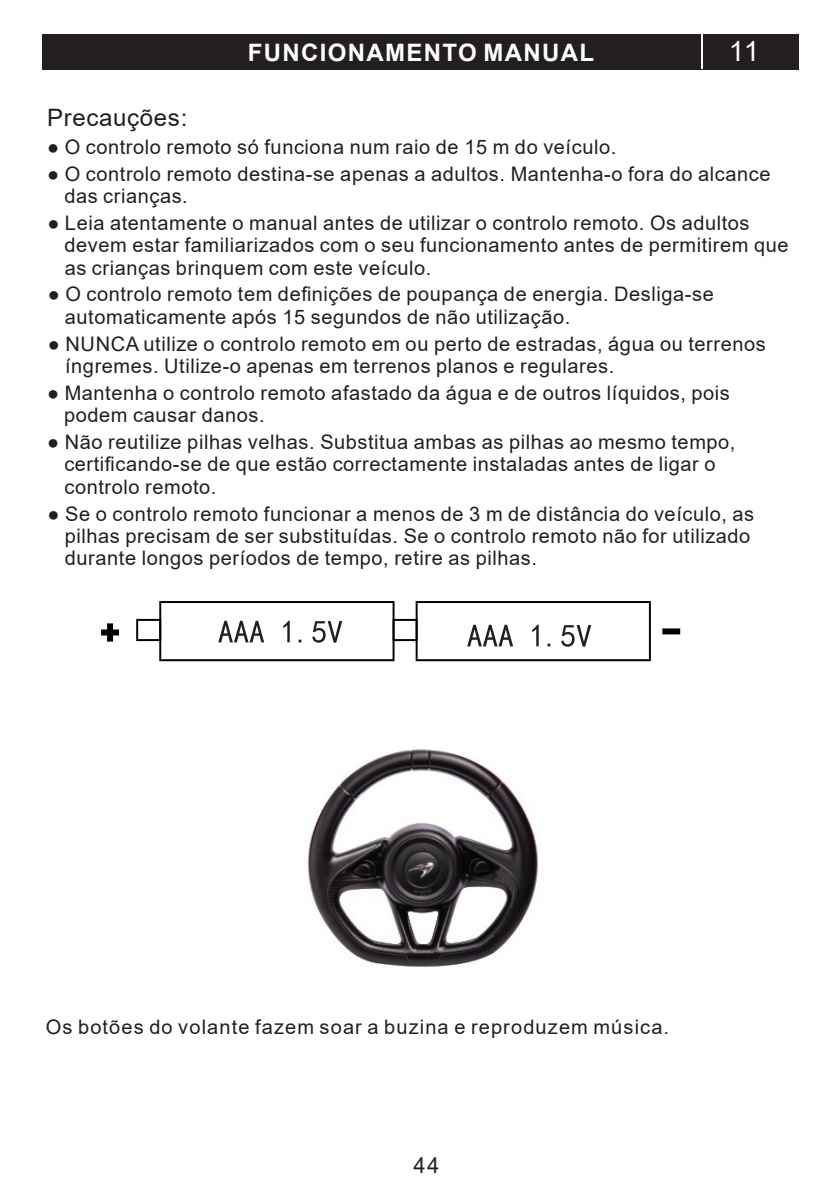
<style>
.page{position:relative;width:840px;height:1191px;background:#fff}
.page>*{position:absolute;margin:0;border:0;box-sizing:border-box;transform-origin:0 0}
.t1{font:28px "Arial";color:#fff}
.t2{font:700 24px "Arial";letter-spacing:.055em;color:#fff}
.t3{font:24px "Arial";letter-spacing:.03em;color:#231f20}
.t4{font:22px "Arial";color:#231f20}
.t5{font:20px/22.4px "Arial";letter-spacing:.03em;color:#231f20}
.t6{font:20px "Arial";letter-spacing:.055em;color:#231f20}
</style>
<div class="page">
<div style="left:42px;top:34px;width:755px;height:36px;background:#231f20"></div>
<hr style="left:701px;top:34px;width:1px;height:35px;background:#fff">
<svg style="left:101px;top:623px;width:18px;height:18px"></svg>
<svg style="left:662px;top:628px;width:17px;height:6px"></svg>
<svg style="left:136px;top:601px;width:514px;height:60px"></svg>
<img style="left:307px;top:749px;width:231px;height:218px">
<p class="t2" style="left:247px;top:35px;width:348px">FUNCIONAMENTO MANUAL</p>
<h1 class="t1" style="left:728px;top:32px;width:32px">11</h1>
<p class="t3" style="left:47px;top:101px;width:142px">Precauções:</p>
<p class="t5" style="left:47px;top:136px;width:570px">● O controlo remoto só funciona num raio de 15 m do veículo.</p>
<p class="t5" style="left:64px;top:162px;width:707px;text-indent:-17px">● O controlo remoto destina-se apenas a adultos. Mantenha-o fora do alcance das crianças.</p>
<p class="t5" style="left:64px;top:212px;width:725px;text-indent:-17px">● Leia atentamente o manual antes de utilizar o controlo remoto. Os adultos devem estar familiarizados com o seu funcionamento antes de permitirem que as crianças brinquem com este veículo.</p>
<p class="t5" style="left:65px;top:283px;width:650px;text-indent:-17px">● O controlo remoto tem definições de poupança de energia. Desliga-se automaticamente após 15 segundos de não utilização.</p>
<p class="t5" style="left:65px;top:332px;width:701px;text-indent:-17px">● NUNCA utilize o controlo remoto em ou perto de estradas, água ou terrenos íngremes. Utilize-o apenas em terrenos planos e regulares.</p>
<p class="t5" style="left:64px;top:381px;width:666px;text-indent:-17px">● Mantenha o controlo remoto afastado da água e de outros líquidos, pois podem causar danos.</p>
<p class="t5" style="left:64px;top:430px;width:672px;text-indent:-17px">● Não reutilize pilhas velhas. Substitua ambas as pilhas ao mesmo tempo, certificando-se de que estão correctamente instaladas antes de ligar o controlo remoto.</p>
<p class="t5" style="left:65px;top:502px;width:690px;text-indent:-17px">● Se o controlo remoto funcionar a menos de 3 m de distância do veículo, as pilhas precisam de ser substituídas. Se o controlo remoto não for utilizado durante longos períodos de tempo, retire as pilhas.</p>
<p class="t6" style="left:46px;top:1013px;width:624px">Os botões do volante fazem soar a buzina e reproduzem música.</p>
<p class="t4" style="left:413px;top:1150px;width:27px">44</p>
</div>
